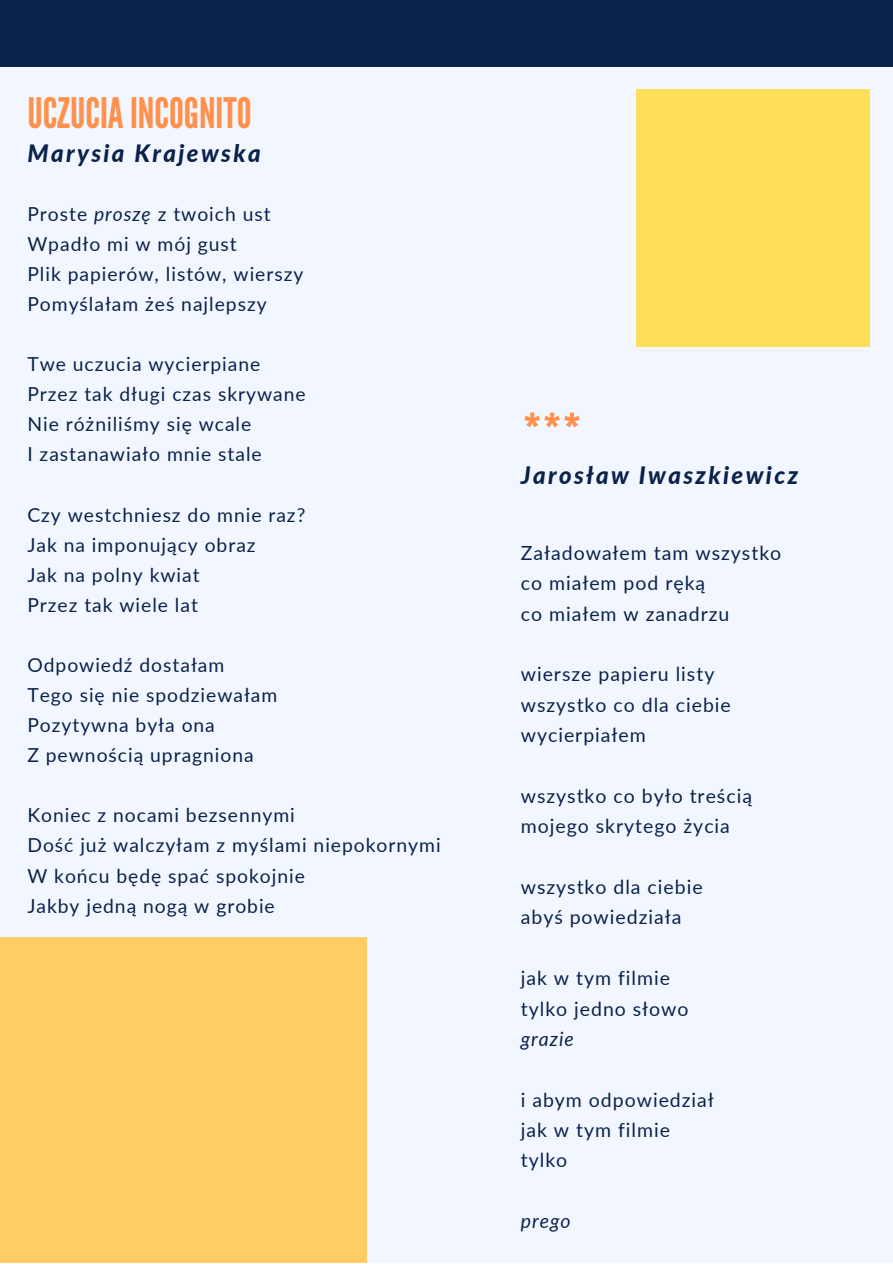
<style>
.page{position:relative;width:893px;height:1264px;background:#fff}
.page>*{position:absolute;margin:0;border:0;box-sizing:border-box;transform-origin:0 0}
.t1{font:60px "League Gothic";color:#ff914d}
.t2{font:42px "League Gothic";color:#ff914d}
.t3{font:italic 800 24px "Lato";letter-spacing:.1em;color:#0b224b}
.t4{font:19.5px "Lato";letter-spacing:.05em;color:#0b224b}
.t5{font:italic 19.5px "Lato";letter-spacing:.05em;color:#0b224b}
.t6{font:19.35px "Lato";letter-spacing:.05em;color:#0b224b}
.s1{font-style:italic}
</style>
<div class="page">
<div style="left:0;top:0;width:892px;height:1262px;background:#f2f7ff"></div>
<div style="left:0;top:0;width:892px;height:67px;background:#0b224b"></div>
<div style="left:0;top:937px;width:366px;height:325px;background:#fecd65"></div>
<div style="left:636px;top:89px;width:234px;height:258px;background:#ffde59"></div>
<p class="t2" style="left:27px;top:89px;width:226px">UCZUCIAINCOGNITO</p>
<p class="t3" style="left:27px;top:138px;width:235px">Marysia Krajewska</p>
<p class="t6" style="left:27px;top:202px;width:245px">Proste <span class="s1">proszę</span> z twoich ust</p>
<p class="t6" style="left:27px;top:232px;width:211px">Wpadło mi w mój gust</p>
<p class="t6" style="left:27px;top:262px;width:277px">Plik papierów, listów, wierszy</p>
<p class="t6" style="left:27px;top:292px;width:241px">Pomyślałam żeś najlepszy</p>
<p class="t6" style="left:27px;top:352px;width:234px">Twe uczucia wycierpiane</p>
<p class="t6" style="left:27px;top:382px;width:280px">Przez tak długi czas skrywane</p>
<p class="t6" style="left:27px;top:412px;width:225px">Nie różniliśmy się wcale</p>
<p class="t6" style="left:27px;top:442px;width:236px">I zastanawiało mnie stale</p>
<p class="t6" style="left:27px;top:502px;width:279px">Czy westchniesz do mnie raz?</p>
<p class="t6" style="left:27px;top:532px;width:230px">Jak na imponujący obraz</p>
<p class="t6" style="left:27px;top:562px;width:174px">Jak na polny kwiat</p>
<p class="t6" style="left:27px;top:592px;width:172px">Przez tak wiele lat</p>
<p class="t6" style="left:27px;top:653px;width:198px">Odpowiedź dostałam</p>
<p class="t6" style="left:27px;top:683px;width:251px">Tego się nie spodziewałam</p>
<p class="t6" style="left:27px;top:713px;width:189px">Pozytywna była ona</p>
<p class="t6" style="left:27px;top:743px;width:228px">Z pewnością upragniona</p>
<p class="t6" style="left:27px;top:803px;width:269px">Koniec z nocami bezsennymi</p>
<p class="t6" style="left:27px;top:833px;width:415px">Dość już walczyłam z myślami niepokornymi</p>
<p class="t6" style="left:27px;top:863px;width:279px">W końcu będę spać spokojnie</p>
<p class="t6" style="left:27px;top:893px;width:249px">Jakby jedną nogą w grobie</p>
<p class="t1" style="left:522px;top:400px;width:61px">***</p>
<p class="t3" style="left:520px;top:460px;width:279px">Jarosław Iwaszkiewicz</p>
<p class="t4" style="left:520px;top:541px;width:262px">Załadowałem tam wszystko</p>
<p class="t4" style="left:520px;top:571px;width:186px">co miałem pod ręką</p>
<p class="t4" style="left:520px;top:601px;width:210px">co miałem w zanadrzu</p>
<p class="t4" style="left:520px;top:662px;width:195px">wiersze papieru listy</p>
<p class="t4" style="left:520px;top:692px;width:212px">wszystko co dla ciebie</p>
<p class="t4" style="left:520px;top:723px;width:126px">wycierpiałem</p>
<p class="t4" style="left:520px;top:783px;width:233px">wszystko co było treścią</p>
<p class="t4" style="left:520px;top:814px;width:211px">mojego skrytego życia</p>
<p class="t4" style="left:520px;top:874px;width:183px">wszystko dla ciebie</p>
<p class="t4" style="left:520px;top:905px;width:162px">abyś powiedziała</p>
<p class="t4" style="left:520px;top:965px;width:151px">jak w tym filmie</p>
<p class="t4" style="left:520px;top:996px;width:169px">tylko jedno słowo</p>
<p class="t5" style="left:520px;top:1026px;width:54px">grazie</p>
<p class="t4" style="left:520px;top:1087px;width:195px">i abym odpowiedział</p>
<p class="t4" style="left:520px;top:1117px;width:151px">jak w tym filmie</p>
<p class="t4" style="left:520px;top:1148px;width:48px">tylko</p>
<p class="t5" style="left:520px;top:1208px;width:51px">prego</p>
</div>
